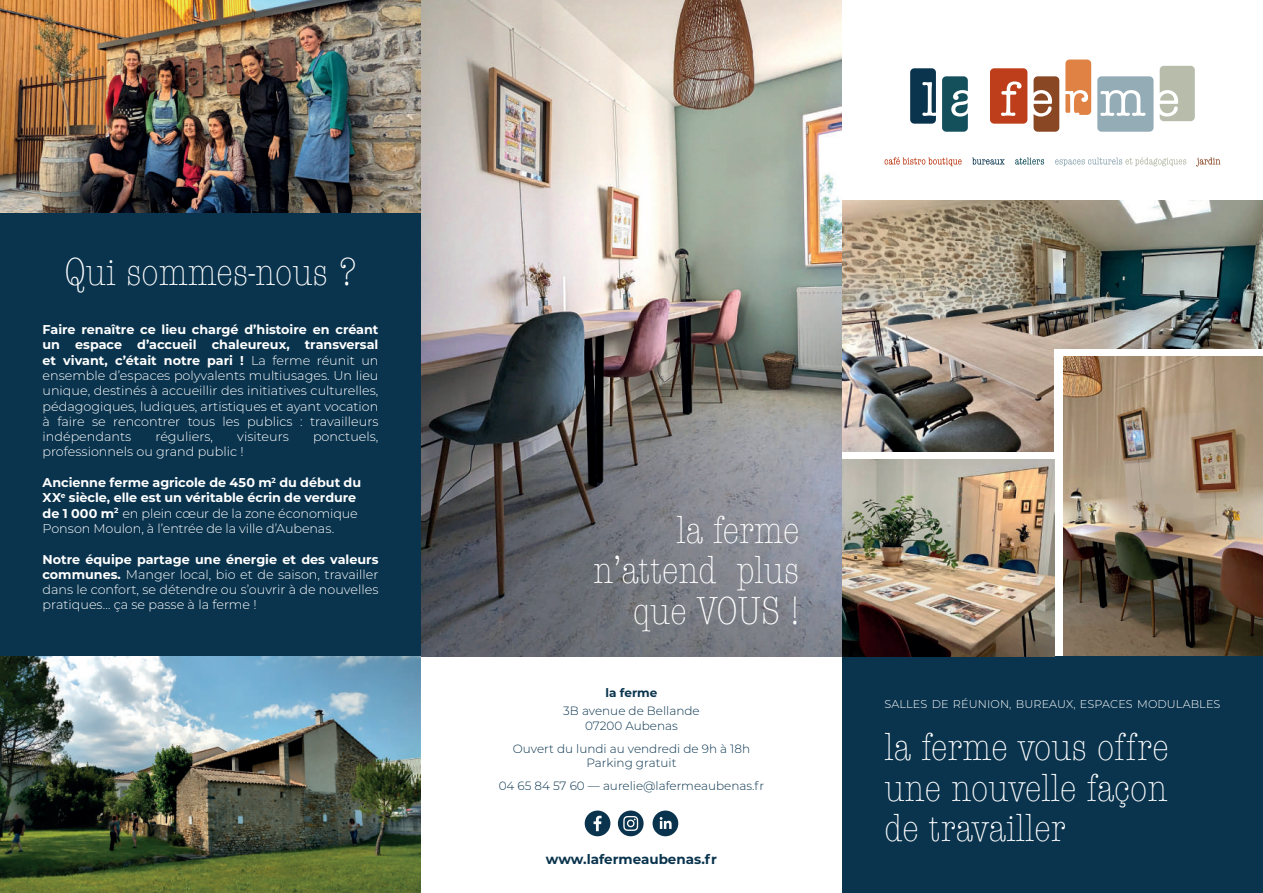
<style>
.page{position:relative;width:1263px;height:893px;background:#fff}
.page>*{position:absolute;margin:0;border:0;box-sizing:border-box;transform-origin:0 0}
.t1{font:300 condensed 40.5px/40.5px "American Typewriter";color:#fff;text-align:justify}
.t2{font:700 13.5px "Montserrat";color:#0a344e}
.t3{font:300 12.75px/15.3px "Montserrat";color:#fff;text-align:justify}
.t4{font:700 12.75px/15.3px "Montserrat";color:#fff}
.t5{font:300 12px/14.4px "Montserrat";color:#0a344e;text-align:center}
.t6{font:700 12px "Montserrat";color:#0a344e}
.t7{font:300 11.25px "Montserrat";letter-spacing:.01em;color:#fff}
.s1{font-weight:700}
.s2{font-weight:300}
</style>
<div class="page">
<div style="left:0;top:202px;width:421px;height:455px;background:#0a344e"></div>
<img style="left:842px;top:200px;width:421px;height:251px">
<div style="left:1054px;top:349px;width:209px;height:310px;background:#fff"></div>
<img style="left:1063px;top:356px;width:200px;height:301px">
<img style="left:0;top:0;width:421px;height:213px">
<div style="left:842px;top:657px;width:421px;height:236px;background:#0a344e"></div>
<svg style="left:910px;top:68px;width:26px;height:56px"></svg>
<svg style="left:942px;top:76px;width:26px;height:56px"></svg>
<svg style="left:990px;top:68px;width:37px;height:56px;background:#c65738"></svg>
<svg style="left:1033px;top:76px;width:26px;height:56px"></svg>
<svg style="left:1065px;top:60px;width:26px;height:55px"></svg>
<svg style="left:1097px;top:76px;width:56px;height:56px;background:#a5b9c1"></svg>
<svg style="left:1160px;top:66px;width:35px;height:55px;background:#c0c5b5"></svg>
<svg style="left:884px;top:157px;width:77px;height:9px"></svg>
<svg style="left:972px;top:157px;width:32px;height:8px"></svg>
<svg style="left:1015px;top:157px;width:29px;height:8px"></svg>
<svg style="left:1055px;top:157px;width:131px;height:9px"></svg>
<svg style="left:1196px;top:157px;width:24px;height:9px"></svg>
<img style="left:842px;top:459px;width:212px;height:198px">
<img style="left:0;top:657px;width:421px;height:236px">
<img style="left:421px;top:0;width:421px;height:657px">
<svg style="left:618px;top:810px;width:26px;height:26px"></svg>
<svg style="left:652px;top:810px;width:26px;height:26px"></svg>
<svg style="left:585px;top:810px;width:25px;height:26px"></svg>
<h1 class="t1" style="left:64px;top:250px;width:294px">Qui sommes-nous ?</h1>
<p class="t3" style="left:43px;top:321px;width:337px"><span class="s1">Faire renaître ce lieu chargé d’histoire en créant un espace d’accueil chaleureux, transversal et vivant, c’était notre pari !</span> La ferme réunit un ensemble d’espaces polyvalents multiusages. Un lieu unique, destinés à accueillir des initiatives culturelles, pédagogiques, ludiques, artistiques et ayant vocation à faire se rencontrer tous les publics : travailleurs indépendants</p>
<p class="t3" style="left:155px;top:429px;width:59px">réguliers,</p>
<p class="t3" style="left:237px;top:429px;width:53px">visiteurs</p>
<p class="t3" style="left:313px;top:429px;width:67px">ponctuels,</p>
<p class="t3" style="left:43px;top:444px;width:203px">professionnels ou grand public !</p>
<p class="t4" style="left:43px;top:474px;width:320px">Ancienne ferme agricole de 450 m<sup>2</sup> du début du XX<sup>e</sup> siècle, elle est un véritable écrin de verdure de 1 000 m<sup>2</sup> <span class="s2">en plein cœur de la zone économique Ponson Moulon, à l’entrée de la ville d’Aubenas.</span></p>
<p class="t3" style="left:43px;top:551px;width:337px"><span class="s1">Notre équipe partage une énergie et des valeurs communes.</span> Manger local, bio et de saison, travailler dans le confort, se détendre ou s’ouvrir à de nouvelles pratiques… ça se passe à la ferme !</p>
<h1 class="t1" style="left:593px;top:509px;width:208px;text-align:right">la ferme n’attend plus que VOUS !</h1>
<p class="t6" style="left:605px;top:684px;width:53px">la ferme</p>
<p class="t5" style="left:563px;top:704px;width:138px">3B avenue de Bellande<br>07200 Aubenas</p>
<p class="t5" style="left:513px;top:741px;width:239px">Ouvert du lundi au vendredi de 9h à 18h<br>Parking gratuit</p>
<p class="t5" style="left:499px;top:778px;width:267px">04 65 84 57 60 — aurelie@lafermeaubenas.fr</p>
<p class="t2" style="left:546px;top:849px;width:172px">www.lafermeaubenas.fr</p>
<p class="t7" style="left:884px;top:697px;width:337px">SALLES DE RÉUNION, BUREAUX, ESPACES MODULABLES</p>
<h1 class="t1" style="left:884px;top:726px;width:286px">la ferme vous offre une nouvelle façon de travailler</h1>
</div>
